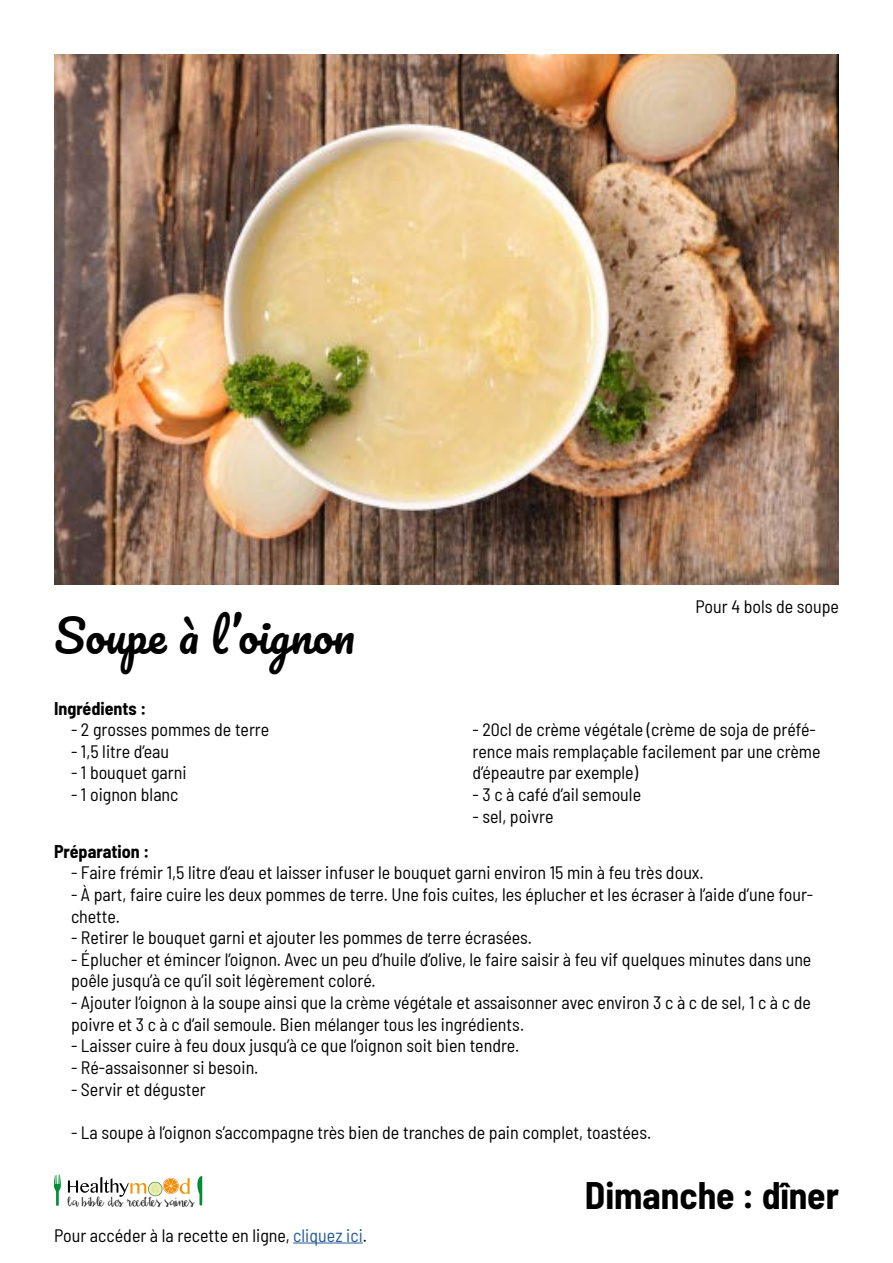
<style>
.page{position:relative;width:893px;height:1263px;background:#fff}
.page>*{position:absolute;margin:0;border:0;box-sizing:border-box;transform-origin:0 0}
.t1{font:45px "Pacifico";color:#000}
.t2{font:700 semi-condensed 37.5px "Barlow";color:#000}
.t3{font:semi-condensed 18px/21.6px "Barlow";color:#000}
.t4{font:700 semi-condensed 18px "Barlow";color:#000}
.t5{font:13.8px "Daydreamer";color:#000}
.s1{color:#275b9b}
</style>
<div class="page">
<img style="left:54px;top:54px;width:785px;height:531px">
<svg style="left:54px;top:1174px;width:7px;height:31px"></svg>
<svg style="left:68px;top:1177px;width:122px;height:20px"></svg>
<svg style="left:197px;top:1176px;width:5px;height:29px"></svg>
<hr style="left:293px;top:1242px;width:70px;height:1px;background:#275b9b">
<h1 class="t1" style="left:54px;top:612px;width:302px">Soupe à l’oignon</h1>
<p class="t4" style="left:54px;top:695px;width:94px">Ingrédients :</p>
<p class="t3" style="left:71px;top:717px;width:200px">- 2 grosses pommes de terre</p>
<p class="t3" style="left:71px;top:739px;width:100px">- 1,5 litre d’eau</p>
<p class="t3" style="left:71px;top:761px;width:117px">- 1 bouquet garni</p>
<p class="t3" style="left:71px;top:782px;width:109px">- 1 oignon blanc</p>
<p class="t3" style="left:695px;top:595px;width:145px">Pour 4 bols de soupe</p>
<p class="t3" style="left:472px;top:717px;width:350px">- 20cl de crème végétale (crème de soja de préfé&shy;rence mais remplaçable facilement par une crème d’épeautre par exemple)</p>
<p class="t3" style="left:472px;top:782px;width:170px">- 3 c à café d’ail semoule</p>
<p class="t3" style="left:472px;top:804px;width:82px">- sel, poivre</p>
<p class="t4" style="left:54px;top:838px;width:97px">Préparation :</p>
<p class="t3" style="left:71px;top:861px;width:634px">- Faire frémir 1,5 litre d’eau et laisser infuser le bouquet garni environ 15 min à feu très doux.</p>
<p class="t3" style="left:71px;top:882px;width:744px">- À part, faire cuire les deux pommes de terre. Une fois cuites, les éplucher et les écraser à l’aide d’une four&shy;chette.</p>
<p class="t3" style="left:71px;top:926px;width:463px">- Retirer le bouquet garni et ajouter les pommes de terre écrasées.</p>
<p class="t3" style="left:71px;top:947px;width:742px">- Éplucher et émincer l’oignon. Avec un peu d’huile d’olive, le faire saisir à feu vif quelques minutes dans une poêle jusqu’à ce qu’il soit légèrement coloré.</p>
<p class="t3" style="left:71px;top:990px;width:741px">- Ajouter l’oignon à la soupe ainsi que la crème végétale et assaisonner avec environ 3 c à c de sel, 1 c à c de poivre et 3 c à c d’ail semoule. Bien mélanger tous les ingrédients.</p>
<p class="t3" style="left:71px;top:1034px;width:450px">- Laisser cuire à feu doux jusqu’à ce que l’oignon soit bien tendre.</p>
<p class="t3" style="left:71px;top:1055px;width:189px">- Ré-assaisonner si besoin.</p>
<p class="t3" style="left:71px;top:1077px;width:136px">- Servir et déguster</p>
<p class="t3" style="left:71px;top:1120px;width:582px">- La soupe à l’oignon s’accompagne très bien de tranches de pain complet, toastées.</p>
<p class="t5" style="left:68px;top:1193px;width:128px">la bible des recettes saines</p>
<p class="t3" style="left:54px;top:1223px;width:315px">Pour accéder à la recette en ligne, <span class="s1">cliquez ici</span>.</p>
<h2 class="t2" style="left:585px;top:1168px;width:256px">Dimanche : dîner</h2>
</div>
